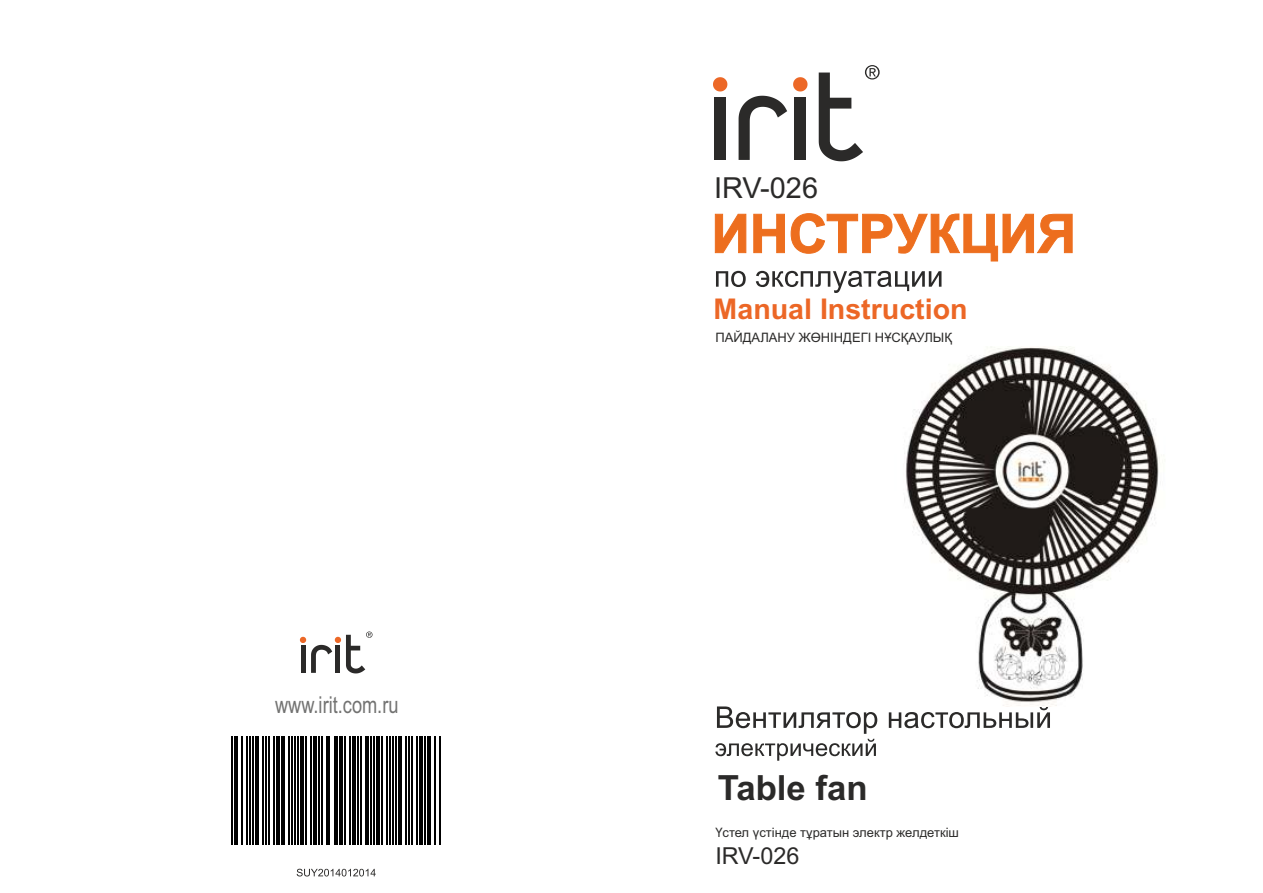
<style>
.page{position:relative;width:1263px;height:893px;background:#fff}
.page>*{position:absolute;margin:0;border:0;box-sizing:border-box;transform-origin:0 0}
.t1{font:700 34.65px "Arial";color:#2b2a29}
.t2{font:28.95px "Arial";color:#2b2a29}
.t3{font:700 28.5px "Arial";color:#ec6726}
.t4{font:23.4px "Arial";color:#2b2a29}
.t5{font:23.25px "Arial";color:#727271;scale:.78 1}
.t6{font:13.05px "Arial";color:#2b2a29}
</style>
<div class="page">
<svg style="left:793px;top:77px;width:14px;height:14px"></svg>
<div style="left:795px;top:97px;width:11px;height:63px;background:#2b2a29"></div>
<svg style="left:738px;top:96px;width:49px;height:64px"></svg>
<svg style="left:713px;top:77px;width:14px;height:14px"></svg>
<div style="left:715px;top:97px;width:11px;height:63px;background:#2b2a29"></div>
<svg style="left:819px;top:65px;width:61px;height:96px"></svg>
<svg style="left:715px;top:213px;width:358px;height:49px"></svg>
<svg style="left:716px;top:271px;width:225px;height:22px"></svg>
<svg style="left:715px;top:706px;width:335px;height:55px"></svg>
<svg style="left:300px;top:631px;width:72px;height:42px"></svg>
<svg style="left:231px;top:736px;width:210px;height:109px"></svg>
<hr style="left:232px;top:737px;width:1px;height:108px;background:#000">
<hr style="left:235px;top:737px;width:3px;height:108px;background:#000">
<hr style="left:242px;top:737px;width:1px;height:108px;background:#000">
<hr style="left:247px;top:737px;width:1px;height:108px;background:#000">
<hr style="left:250px;top:737px;width:1px;height:108px;background:#000">
<hr style="left:253px;top:737px;width:1px;height:108px;background:#000">
<hr style="left:256px;top:737px;width:3px;height:108px;background:#000">
<hr style="left:263px;top:737px;width:1px;height:108px;background:#000">
<hr style="left:266px;top:737px;width:1px;height:108px;background:#000">
<hr style="left:268px;top:737px;width:1px;height:108px;background:#000">
<hr style="left:273px;top:737px;width:2px;height:108px;background:#000">
<hr style="left:276px;top:737px;width:4px;height:108px;background:#000">
<hr style="left:281px;top:737px;width:4px;height:108px;background:#000">
<hr style="left:289px;top:737px;width:1px;height:108px;background:#000">
<hr style="left:292px;top:737px;width:1px;height:108px;background:#000">
<hr style="left:294px;top:737px;width:1px;height:108px;background:#000">
<hr style="left:297px;top:737px;width:1px;height:108px;background:#000">
<hr style="left:300px;top:737px;width:3px;height:108px;background:#000">
<hr style="left:305px;top:737px;width:1px;height:108px;background:#000">
<hr style="left:310px;top:737px;width:1px;height:108px;background:#000">
<hr style="left:313px;top:737px;width:3px;height:108px;background:#000">
<hr style="left:318px;top:737px;width:1px;height:108px;background:#000">
<hr style="left:321px;top:737px;width:1px;height:108px;background:#000">
<hr style="left:326px;top:737px;width:1px;height:108px;background:#000">
<hr style="left:329px;top:737px;width:1px;height:108px;background:#000">
<hr style="left:334px;top:737px;width:1px;height:108px;background:#000">
<hr style="left:337px;top:737px;width:1px;height:108px;background:#000">
<hr style="left:340px;top:737px;width:3px;height:108px;background:#000">
<hr style="left:345px;top:737px;width:1px;height:108px;background:#000">
<hr style="left:350px;top:737px;width:1px;height:108px;background:#000">
<hr style="left:353px;top:737px;width:3px;height:108px;background:#000">
<hr style="left:358px;top:737px;width:1px;height:108px;background:#000">
<hr style="left:361px;top:737px;width:1px;height:108px;background:#000">
<hr style="left:366px;top:737px;width:3px;height:108px;background:#000">
<hr style="left:371px;top:737px;width:1px;height:108px;background:#000">
<hr style="left:374px;top:737px;width:1px;height:108px;background:#000">
<hr style="left:376px;top:737px;width:4px;height:108px;background:#000">
<hr style="left:381px;top:737px;width:2px;height:108px;background:#000">
<hr style="left:387px;top:737px;width:1px;height:108px;background:#000">
<hr style="left:389px;top:737px;width:1px;height:108px;background:#000">
<hr style="left:392px;top:737px;width:1px;height:108px;background:#000">
<hr style="left:395px;top:737px;width:1px;height:108px;background:#000">
<hr style="left:398px;top:737px;width:3px;height:108px;background:#000">
<hr style="left:405px;top:737px;width:1px;height:108px;background:#000">
<hr style="left:408px;top:737px;width:1px;height:108px;background:#000">
<hr style="left:411px;top:737px;width:1px;height:108px;background:#000">
<hr style="left:416px;top:737px;width:1px;height:108px;background:#000">
<hr style="left:419px;top:737px;width:3px;height:108px;background:#000">
<hr style="left:424px;top:737px;width:1px;height:108px;background:#000">
<hr style="left:427px;top:737px;width:3px;height:108px;background:#000">
<hr style="left:434px;top:737px;width:1px;height:108px;background:#000">
<hr style="left:439px;top:737px;width:1px;height:108px;background:#000">
<img style="left:904px;top:346px;width:256px;height:360px">
<svg style="left:297px;top:869px;width:79px;height:7px"></svg>
<h3 class="t5" style="left:275px;top:696px;width:160px">www.irit.com.ru</h3>
<h2 class="t2" style="left:714px;top:176px;width:106px">IRV-026</h2>
<h3 class="t3" style="left:714px;top:298px;width:255px">Manual Instruction</h3>
<p class="t6" style="left:715px;top:332px;width:238px">ПАЙДАЛАНУ ЖӨНІНДЕГІ НҰСҚАУЛЫҚ</p>
<h1 class="t1" style="left:718px;top:774px;width:151px">Table fan</h1>
<p class="t6" style="left:715px;top:827px;width:245px">Үстел үстінде тұратын электр желдеткіш</p>
<h3 class="t4" style="left:715px;top:847px;width:86px">IRV-026</h3>
</div>
